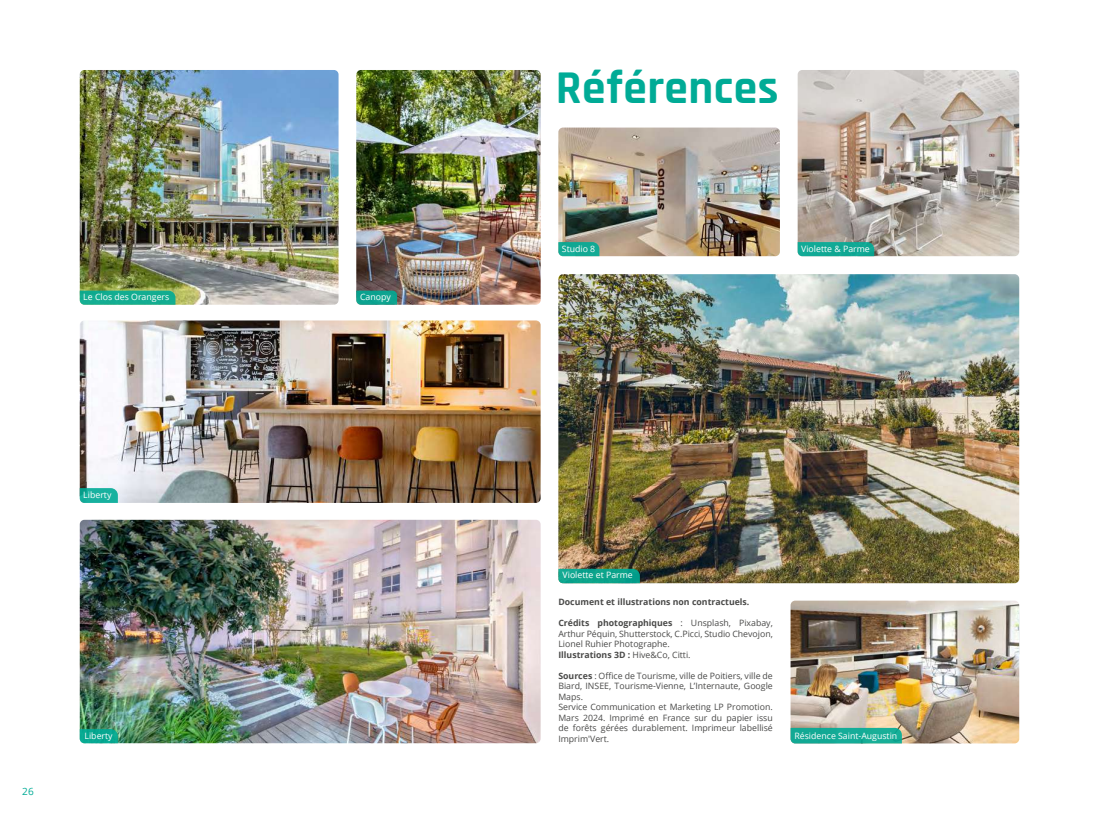
<style>
.page{position:relative;width:1099px;height:815px;background:#fff}
.page>*{position:absolute;margin:0;border:0;box-sizing:border-box;transform-origin:0 0}
.t1{font:700 47.5px "Rajdhani";letter-spacing:.01em;color:#00ab96}
.t2{font:10px "Open Sans";color:#00ab96}
.t3{font:8.75px/10.5px "Open Sans";color:#4a4a49}
.t4{font:8.75px "Open Sans";color:#fff}
.t5{font:700 8.75px "Open Sans";color:#4a4a49}
.s1{font-weight:700}
</style>
<div class="page">
<img style="left:80px;top:70px;width:258px;height:235px">
<img style="left:558px;top:128px;width:222px;height:128px">
<img style="left:80px;top:320px;width:460px;height:183px">
<img style="left:80px;top:520px;width:460px;height:223px">
<img style="left:356px;top:70px;width:184px;height:235px">
<img style="left:790px;top:601px;width:229px;height:142px">
<svg style="left:80px;top:291px;width:95px;height:14px"></svg>
<svg style="left:356px;top:291px;width:41px;height:14px"></svg>
<svg style="left:558px;top:242px;width:41px;height:14px"></svg>
<svg style="left:80px;top:488px;width:38px;height:15px"></svg>
<svg style="left:80px;top:729px;width:38px;height:14px"></svg>
<div style="left:790px;top:728px;width:111px;height:15px;background:#14ac97"></div>
<img style="left:558px;top:274px;width:461px;height:309px">
<svg style="left:558px;top:569px;width:82px;height:14px"></svg>
<img style="left:797px;top:70px;width:222px;height:186px">
<svg style="left:797px;top:242px;width:77px;height:14px"></svg>
<p class="t4" style="left:83px;top:291px;width:87px">Le Clos des Orangers</p>
<p class="t4" style="left:360px;top:291px;width:32px">Canopy</p>
<h1 class="t1" style="left:555px;top:58px;width:224px">Références</h1>
<p class="t4" style="left:562px;top:243px;width:35px">Studio 8</p>
<p class="t4" style="left:801px;top:243px;width:70px">Violette &amp; Parme</p>
<p class="t2" style="left:22px;top:785px;width:13px">26</p>
<p class="t4" style="left:83px;top:489px;width:30px">Liberty</p>
<p class="t4" style="left:562px;top:569px;width:72px">Violette et Parme</p>
<p class="t5" style="left:558px;top:596px;width:193px">Document et illustrations non contractuels.</p>
<p class="t3" style="left:558px;top:618px;width:216px"><span class="s1">Crédits photographiques</span> : Unsplash, Pixabay, Arthur Péquin, Shutterstock, C.Picci, Studio Chevojon, Lionel Ruhier Photographe.<br><span class="s1">Illustrations 3D :</span> Hive&amp;Co, Citti.</p>
<p class="t3" style="left:558px;top:670px;width:216px"><span class="s1">Sources</span> : Office de Tourisme, ville de Poitiers, ville de Biard, INSEE, Tourisme-Vienne, L’Internaute, Google Maps.<br>Service Communication et Marketing LP Promotion.<br>Mars 2024. Imprimé en France sur du papier issu de forêts gérées durablement. Imprimeur labellisé Imprim'Vert.</p>
<p class="t4" style="left:85px;top:730px;width:30px">Liberty</p>
<p class="t4" style="left:794px;top:730px;width:104px">Résidence Saint-Augustin</p>
</div>
